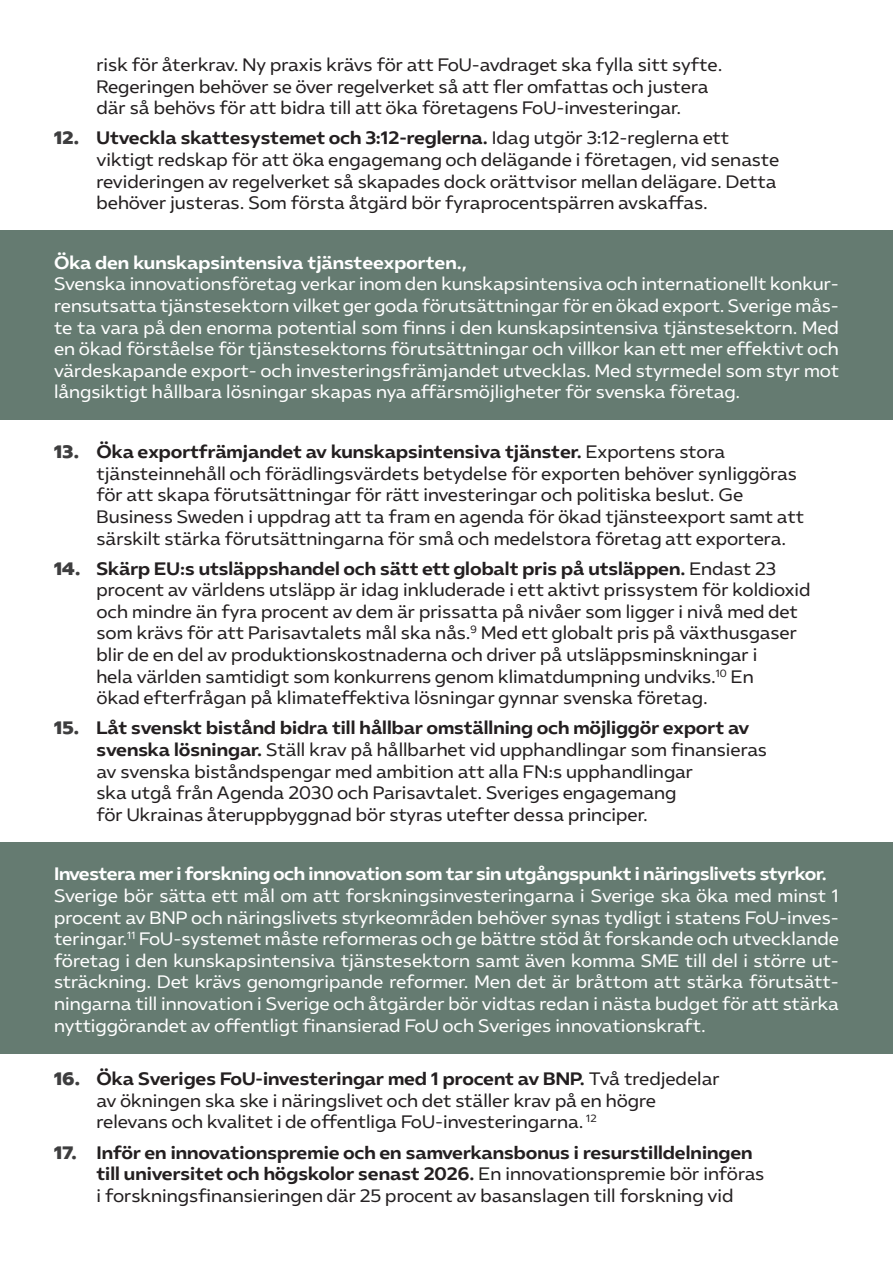
<style>
.page{position:relative;width:893px;height:1263px;background:#fff}
.page>*{position:absolute;margin:0;border:0;box-sizing:border-box;transform-origin:0 0}
.t1{font:18px/21.6px "Almega Sans";color:#231f20}
.Brödtext{font:18px/21.6px "Almega Sans";color:#fff;text-align:justify}
.t2{font:700 18px/21.6px "Almega Sans";color:#231f20}
.Underrubrik_i_text{font:700 18px "Almega Sans";letter-spacing:-.02em;color:#fff}
.Underrubrik_i_text-2{font:700 18px "Almega Sans";color:#fff}
.s1{font-family:"Almega Sans Display";color:#3e3e3f}
.s2{font-weight:700}
.s3{font-family:"Almega Sans Display";font-weight:400;color:#3e3e3f}
.s4{font-weight:400}
</style>
<div class="page">
<div style="left:0;top:842px;width:893px;height:211px;background:#657b71"></div>
<div style="left:0;top:230px;width:893px;height:190px;background:#657b71"></div>
<p class="t1" style="left:97px;top:54px;width:627px">risk för återkrav. Ny praxis krävs för att FoU-avdraget ska fylla sitt syfte.<br>Regeringen behöver se över regelverket så att fler omfattas och justera där så behövs för att bidra till att öka företagens FoU-investeringar.</p>
<p class="t1" style="left:97px;top:127px;width:684px;text-indent:-43px"><span class="s1">12.</span> <span class="s2">Utveckla skattesystemet och 3:12-reglerna.</span> Idag utgör 3:12-reglerna ett viktigt redskap för att öka engagemang och delägande i företagen, vid senaste revideringen av regelverket så skapades dock orättvisor mellan delägare. Detta behöver justeras. Som första åtgärd bör fyraprocentspärren avskaffas.</p>
<p class="Underrubrik_i_text-2" style="left:54px;top:250px;width:414px">Öka den kunskapsintensiva tjänsteexporten.,</p>
<p class="Brödtext" style="left:54px;top:273px;width:786px">Svenska innovationsföretag verkar inom den kunskapsintensiva och internationellt konkur&shy;rensutsatta tjänstesektorn vilket ger goda förutsättningar för en ökad export. Sverige mås&shy;te ta vara på den enorma potential som finns i den kunskapsintensiva tjänstesektorn. Med en ökad förståelse för tjänstesektorns förutsättningar och villkor kan ett mer effektivt och värdeskapande export- och investeringsfrämjandet utvecklas. Med styrmedel som styr mot långsiktigt hållbara lösningar skapas nya affärsmöjligheter för svenska företag.</p>
<p class="t1" style="left:97px;top:441px;width:709px;text-indent:-43px"><span class="s1">13.</span> <span class="s2">Öka exportfrämjandet av kunskapsintensiva tjänster.</span> Exportens stora tjänsteinnehåll och förädlingsvärdets betydelse för exporten behöver synliggöras för att skapa förutsättningar för rätt investeringar och politiska beslut. Ge Business Sweden i uppdrag att ta fram en agenda för ökad tjänsteexport samt att särskilt stärka förutsättningarna för små och medelstora företag att exportera.</p>
<p class="t1" style="left:97px;top:557px;width:716px;text-indent:-43px"><span class="s1">14.</span> <span class="s2">Skärp EU:s utsläppshandel och sätt ett globalt pris på utsläppen.</span> Endast 23 procent av världens utsläpp är idag inkluderade i ett aktivt prissystem för koldioxid och mindre än fyra procent av dem är prissatta på nivåer som ligger i nivå med det som krävs för att Parisavtalets mål ska nås.<sup>9</sup> Med ett globalt pris på växthusgaser blir de en del av produktionskostnaderna och driver på utsläppsminskningar i<br>hela världen samtidigt som konkurrens genom klimatdumpning undviks.<sup>10</sup> En<br>ökad efterfrågan på klimateffektiva lösningar gynnar svenska företag.</p>
<p class="t1" style="left:97px;top:717px;width:672px;text-indent:-43px"><span class="s1">15.</span> <span class="s2">Låt svenskt bistånd bidra till hållbar omställning och möjliggör export av svenska lösningar.</span> Ställ krav på hållbarhet vid upphandlingar som finansieras av svenska biståndspengar med ambition att alla FN:s upphandlingar<br>ska utgå från Agenda 2030 och Parisavtalet. Sveriges engagemang<br>för Ukrainas återuppbyggnad bör styras utefter dessa principer.</p>
<p class="Underrubrik_i_text" style="left:54px;top:862px;width:774px">Investera mer i forskning och innovation som tar sin utgångspunkt i näringslivets styrkor.</p>
<p class="Brödtext" style="left:54px;top:885px;width:786px">Sverige bör sätta ett mål om att forskningsinvesteringarna i Sverige ska öka med minst 1 procent av BNP och näringslivets styrkeområden behöver synas tydligt i statens FoU-inves&shy;teringar.<sup>11</sup> FoU-systemet måste reformeras och ge bättre stöd åt forskande och utvecklande företag i den kunskapsintensiva tjänstesektorn samt även komma SME till del i större ut&shy;sträckning. Det krävs genomgripande reformer. Men det är bråttom att stärka förutsätt&shy;ningarna till innovation i Sverige och åtgärder bör vidtas redan i nästa budget för att stärka nyttiggörandet av offentligt finansierad FoU och Sveriges innovationskraft.</p>
<p class="t1" style="left:97px;top:1068px;width:625px;text-indent:-43px"><span class="s1">16.</span> <span class="s2">Öka Sveriges FoU-investeringar med 1 procent av BNP.</span> Två tredjedelar av ökningen ska ske i näringslivet och det ställer krav på en högre relevans och kvalitet i de offentliga FoU-investeringarna. <sup>12</sup></p>
<p class="t2" style="left:97px;top:1141px;width:669px;text-indent:-43px"><span class="s3">17.</span> Inför en innovationspremie och en samverkansbonus i resurstilldelningen till universitet och högskolor senast 2026. <span class="s4">En innovationspremie bör införas i forskningsfinansieringen där 25 procent av basanslagen till forskning vid</span></p>
</div>
